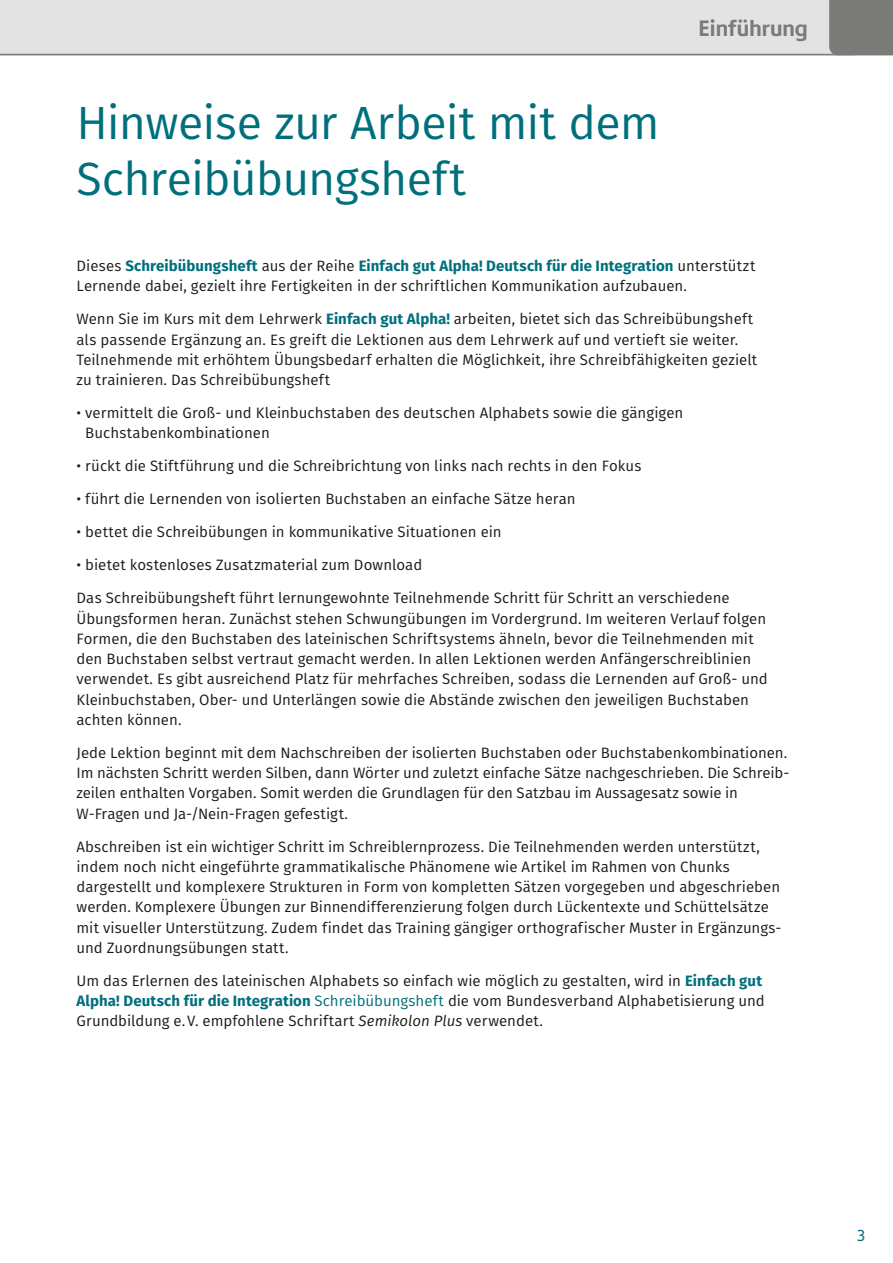
<style>
.page{position:relative;width:893px;height:1263px;background:#fff}
.page>*{position:absolute;margin:0;border:0;box-sizing:border-box;transform-origin:0 0}
.t1{font:46.5px/55.8px "Fira Sans";letter-spacing:-.015em;color:#006f7c}
.t2{font:700 22.5px "Semikolon Plus";color:#7b7b7a}
.t3{font:16.5px "Semikolon Plus";color:#006f7c}
.t4{font:15px/20.2px "Fira Sans";color:#1a1a18}
.s1{font-weight:700;color:#006f7c}
.s2{color:#006f7c}
.s3{font-style:italic}
</style>
<div class="page">
<div style="left:0;top:0;width:893px;height:55px;background:#e3e3e3"></div>
<hr style="left:0;top:54px;width:855px;height:1px;background:#7b7b7a">
<div style="left:829px;top:0;width:64px;height:55px;background:#7b7b7a"></div>
<h1 class="t1" style="left:77px;top:94px;width:585px">Hinweise zur Arbeit mit dem<br>Schreibübungsheft</h1>
<h2 class="t2" style="left:698px;top:15px;width:111px">Einführung</h2>
<p class="t4" style="left:77px;top:255px;width:680px">Dieses <span class="s1">Schreibübungsheft</span> aus der Reihe <span class="s1">Einfach gut Alpha! Deutsch für die Integration</span> unterstützt<br>Lernende dabei, gezielt ihre Fertigkeiten in der schriftlichen Kommunikation aufzubauen.</p>
<p class="t4" style="left:77px;top:309px;width:682px">Wenn Sie im Kurs mit dem Lehrwerk <span class="s1">Einfach gut Alpha!</span> arbeiten, bietet sich das Schreibübungsheft als passende Ergänzung an. Es greift die Lektionen aus dem Lehrwerk auf und vertieft sie weiter.<br>Teilnehmende mit erhöhtem Übungsbedarf erhalten die Möglichkeit, ihre Schreibfähigkeiten gezielt zu trainieren. Das Schreibübungsheft</p>
<p class="t4" style="left:85px;top:402px;width:600px;text-indent:-9px">• vermittelt die Groß- und Kleinbuchstaben des deutschen Alphabets sowie die gängigen<br>Buchstabenkombinationen</p>
<p class="t4" style="left:77px;top:456px;width:566px">• rückt die Stiftführung und die Schreibrichtung von links nach rechts in den Fokus</p>
<p class="t4" style="left:77px;top:489px;width:501px">• führt die Lernenden von isolierten Buchstaben an einfache Sätze heran</p>
<p class="t4" style="left:77px;top:522px;width:427px">• bettet die Schreibübungen in kommunikative Situationen ein</p>
<p class="t4" style="left:77px;top:555px;width:347px">• bietet kostenloses Zusatzmaterial zum Download</p>
<p class="t4" style="left:77px;top:588px;width:693px">Das Schreibübungsheft führt lernungewohnte Teilnehmende Schritt für Schritt an verschiedene Übungsformen heran. Zunächst stehen Schwungübungen im Vordergrund. Im weiteren Verlauf folgen Formen, die den Buchstaben des lateinischen Schriftsystems ähneln, bevor die Teilnehmenden mit den Buchstaben selbst vertraut gemacht werden. In allen Lektionen werden Anfängerschreiblinien verwendet. Es gibt ausreichend Platz für mehrfaches Schreiben, sodass die Lernenden auf Groß- und Kleinbuchstaben, Ober- und Unterlängen sowie die Abstände zwischen den jeweiligen Buchstaben achten können.</p>
<p class="t4" style="left:77px;top:742px;width:713px">Jede Lektion beginnt mit dem Nachschreiben der isolierten Buchstaben oder Buchstabenkombinationen.<br>Im nächsten Schritt werden Silben, dann Wörter und zuletzt einfache Sätze nachgeschrieben. Die Schreib&shy;zeilen enthalten Vorgaben. Somit werden die Grundlagen für den Satzbau im Aussagesatz sowie in W-Fragen und Ja-/Nein-Fragen gefestigt.</p>
<p class="t4" style="left:77px;top:836px;width:706px">Abschreiben ist ein wichtiger Schritt im Schreiblernprozess. Die Teilnehmenden werden unterstützt, indem noch nicht eingeführte grammatikalische Phänomene wie Artikel im Rahmen von Chunks dargestellt und komplexere Strukturen in Form von kompletten Sätzen vorgegeben und abgeschrieben werden. Komplexere Übungen zur Binnendifferenzierung folgen durch Lückentexte und Schüttelsätze mit visueller Unterstützung. Zudem findet das Training gängiger orthografischer Muster in Ergänzungs&shy;und Zuordnungsübungen statt.</p>
<p class="t4" style="left:77px;top:970px;width:690px">Um das Erlernen des lateinischen Alphabets so einfach wie möglich zu gestalten, wird in <span class="s1">Einfach gut<br>Alpha! Deutsch für die Integration</span> <span class="s2">Schreibübungsheft</span> die vom Bundesverband Alphabetisierung und<br>Grundbildung e.V. empfohlene Schriftart <span class="s3">Semikolon Plus</span> verwendet.</p>
<p class="t3" style="left:856px;top:1226px;width:11px">3</p>
</div>
